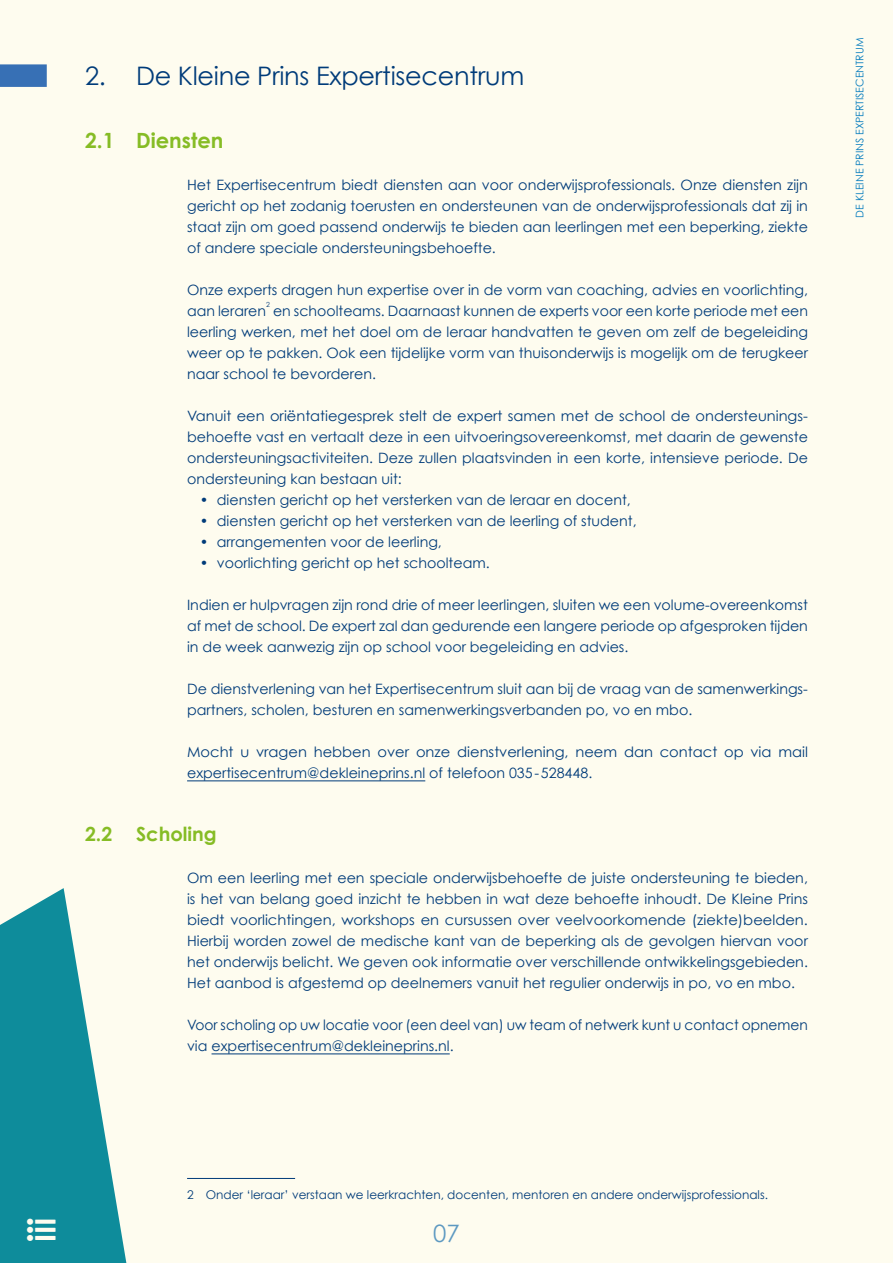
<style>
.page{position:relative;width:893px;height:1263px;background:#fefcef}
.page>*{position:absolute;margin:0;border:0;box-sizing:border-box;transform-origin:0 0}
.t1{font:25.5px "Century Gothic";letter-spacing:-.01em;color:#003b79}
.t2{font:24px "Century Gothic";color:#5d99c1}
.t3{font:700 21px "Century Gothic";color:#86bc25}
.t4{font:700 19.5px "Century Gothic";color:#86bc25}
.t5{font:14.25px/21px "Century Gothic";color:#003b79;text-align:justify}
.t6{font:12px "Century Gothic";color:#003b79}
.t7{font:10.5px "Century Gothic";color:#0079bc}
.t8{font:7.05px "Century Gothic";color:#003b79}
</style>
<div class="page">
<svg style="left:0;top:888px;width:126px;height:375px;fill:#0e8c9b"></svg>
<div style="left:0;top:64px;width:47px;height:23px;background:#3770b5"></div>
<hr style="left:187px;top:781px;width:238px;height:1px;background:#003b79">
<hr style="left:212px;top:1054px;width:238px;height:1px;background:#003b79">
<hr style="left:187px;top:1178px;width:108px;height:1px;background:#003b79">
<svg style="left:27px;top:1219px;width:29px;height:22px"></svg>
<h1 class="t1" style="left:85px;top:60px;width:441px">2. De Kleine Prins Expertisecentrum</h1>
<h3 class="t3" style="left:85px;top:127px;width:140px">2.1 Diensten</h3>
<p class="t5" style="left:187px;top:174px;width:622px">Het Expertisecentrum biedt diensten aan voor onderwijsprofessionals. Onze diensten zijn gericht op het zodanig toerusten en ondersteunen van de onderwijsprofessionals dat zij in staat zijn om goed passend onderwijs te bieden aan leerlingen met een beperking, ziekte of andere speciale ondersteuningsbehoefte.</p>
<p class="t5" style="left:187px;top:279px;width:622px">Onze experts dragen hun expertise over in de vorm van coaching, advies en voorlichting, aan leraren</p>
<p class="t8" style="left:266px;top:300px;width:5px">2</p>
<p class="t5" style="left:187px;top:300px;width:622px;text-indent:86px">en schoolteams. Daarnaast kunnen de experts voor een korte periode met een leerling werken, met het doel om de leraar handvatten te geven om zelf de begeleiding weer op te pakken. Ook een tijdelijke vorm van thuisonderwijs is mogelijk om de terugkeer naar school te bevorderen.</p>
<p class="t5" style="left:187px;top:405px;width:622px">Vanuit een oriëntatiegesprek stelt de expert samen met de school de ondersteunings&shy;behoefte vast en vertaalt deze in een uitvoeringsovereenkomst, met daarin de gewenste ondersteuningsactiviteiten. Deze zullen plaatsvinden in een korte, intensieve periode. De ondersteuning kan bestaan uit:</p>
<p class="t5" style="left:200px;top:489px;width:432px">• diensten gericht op het versterken van de leraar en docent,</p>
<p class="t5" style="left:200px;top:510px;width:438px">• diensten gericht op het versterken van de leerling of student,</p>
<p class="t5" style="left:200px;top:531px;width:244px">• arrangementen voor de leerling,</p>
<p class="t5" style="left:200px;top:552px;width:291px">• voorlichting gericht op het schoolteam.</p>
<p class="t5" style="left:187px;top:594px;width:622px">Indien er hulpvragen zijn rond drie of meer leerlingen, sluiten we een volume-overeenkomst af met de school. De expert zal dan gedurende een langere periode op afgesproken tijden in de week aanwezig zijn op school voor begeleiding en advies.</p>
<p class="t5" style="left:187px;top:678px;width:622px">De dienstverlening van het Expertisecentrum sluit aan bij de vraag van de samenwerkings&shy;partners, scholen, besturen en samenwerkingsverbanden po, vo en mbo.</p>
<p class="t5" style="left:187px;top:741px;width:622px">Mocht u vragen hebben over onze dienstverlening, neem dan contact op via mail expertisecentrum@dekleineprins.nl of telefoon 035-528448.</p>
<h3 class="t4" style="left:85px;top:821px;width:133px">2.2 Scholing</h3>
<p class="t5" style="left:187px;top:867px;width:622px">Om een leerling met een speciale onderwijsbehoefte de juiste ondersteuning te bieden, is het van belang goed inzicht te hebben in wat deze behoefte inhoudt. De Kleine Prins biedt voorlichtingen, workshops en cursussen over veelvoorkomende (ziekte)beelden.<br>Hierbij worden zowel de medische kant van de beperking als de gevolgen hiervan voor het onderwijs belicht. We geven ook informatie over verschillende ontwikkelingsgebieden.<br>Het aanbod is afgestemd op deelnemers vanuit het regulier onderwijs in po, vo en mbo.</p>
<p class="t5" style="left:187px;top:1014px;width:622px">Voor scholing op uw locatie voor (een deel van) uw team of netwerk kunt u contact opnemen via expertisecentrum@dekleineprins.nl.</p>
<p class="t7" style="left:853px;top:218px;width:181px;rotate:-90deg">DE KLEINE PRINS EXPERTISECENTRUM</p>
<p class="t6" style="left:187px;top:1187px;width:582px">2 Onder ‘leraar’ verstaan we leerkrachten, docenten, mentoren en andere onderwijsprofessionals.</p>
<h2 class="t2" style="left:433px;top:1218px;width:28px">07</h2>
</div>
